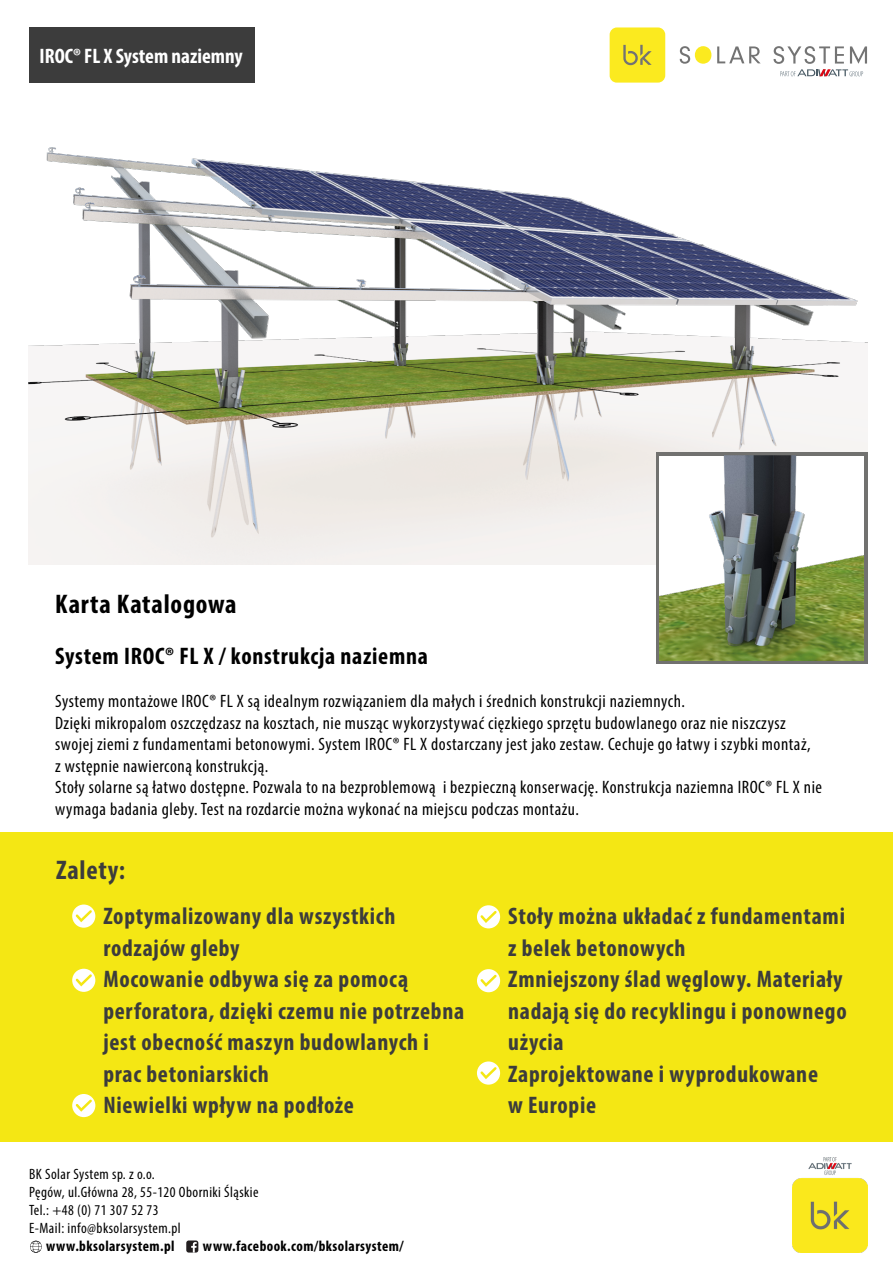
<style>
.page{position:relative;width:893px;height:1263px;background:#fff}
.page>*{position:absolute;margin:0;border:0;box-sizing:border-box;transform-origin:0 0}
.t1{font:700 condensed 27px "Myriad Pro";letter-spacing:.03em;color:#000}
.t2{font:700 condensed 27px "Myriad Pro";letter-spacing:.03em;color:#3c3c3c}
.t3{font:700 condensed 24px/31.5px "Myriad Pro";letter-spacing:.03em;color:#3c3c3c}
.t4{font:700 condensed 24px "Myriad Pro";letter-spacing:.03em;color:#000}
.t5{font:700 condensed 21px "Myriad Pro";color:#fff}
.t6{font:condensed 18px/21.6px "Myriad Pro";letter-spacing:.03em;color:#000}
.t7{font:condensed 15px/18px "Myriad Pro";letter-spacing:.03em;color:#000}
.t8{font:700 condensed 15px "Myriad Pro";letter-spacing:.03em;color:#000}
</style>
<div class="page">
<div style="left:0;top:832px;width:893px;height:309px;background:#f4e714"></div>
<div style="left:72px;top:904px;width:23px;height:24px;background:#fff;border-radius:12px"></div>
<svg style="left:76px;top:910px;width:16px;height:12px"></svg>
<div style="left:72px;top:969px;width:23px;height:23px;background:#fff;border-radius:12px"></div>
<svg style="left:76px;top:974px;width:16px;height:12px"></svg>
<div style="left:477px;top:905px;width:23px;height:23px;background:#fff;border-radius:12px"></div>
<svg style="left:480px;top:911px;width:17px;height:12px"></svg>
<div style="left:477px;top:969px;width:23px;height:23px;background:#fff;border-radius:12px"></div>
<svg style="left:480px;top:975px;width:17px;height:12px"></svg>
<div style="left:477px;top:1061px;width:23px;height:24px;background:#fff;border-radius:12px"></div>
<svg style="left:480px;top:1067px;width:17px;height:12px"></svg>
<div style="left:29px;top:28px;width:225px;height:55px;background:#3c3c3c"></div>
<img style="left:793px;top:1157px;width:74px;height:95px">
<svg style="left:30px;top:1241px;width:12px;height:11px"></svg>
<div style="left:186px;top:1240px;width:12px;height:12px;background:#231f20;border-radius:2px"></div>
<svg style="left:191px;top:1242px;width:6px;height:10px"></svg>
<div style="left:72px;top:1094px;width:23px;height:23px;background:#fff;border-radius:12px"></div>
<svg style="left:76px;top:1099px;width:16px;height:13px"></svg>
<img style="left:28px;top:68px;width:839px;height:496px">
<svg style="left:656px;top:452px;width:212px;height:212px;background:#777970"></svg>
<img style="left:660px;top:456px;width:204px;height:204px">
<svg style="left:610px;top:27px;width:55px;height:56px;background:#f2e32a"></svg>
<svg style="left:680px;top:46px;width:31px;height:18px"></svg>
<svg style="left:717px;top:46px;width:43px;height:17px"></svg>
<div style="left:696px;top:48px;width:14px;height:14px;background:#fbea1f;border-radius:50%"></div>
<svg style="left:774px;top:46px;width:93px;height:30px"></svg>
<p class="t5" style="left:40px;top:43px;width:205px">IROC® FL X System naziemny</p>
<h1 class="t1" style="left:55px;top:587px;width:183px">Karta Katalogowa</h1>
<h2 class="t4" style="left:55px;top:641px;width:374px">System IROC® FL X / konstrukcja naziemna</h2>
<p class="t6" style="left:55px;top:690px;width:768px">Systemy montażowe IROC® FL X są idealnym rozwiązaniem dla małych i średnich konstrukcji naziemnych.<br>Dzięki mikropalom oszczędzasz na kosztach, nie musząc wykorzystywać cięzkiego sprzętu budowlanego oraz nie niszczysz swojej ziemi z fundamentami betonowymi. System IROC® FL X dostarczany jest jako zestaw. Cechuje go łatwy i szybki montaż,<br>z wstępnie nawierconą konstrukcją.<br>Stoły solarne są łatwo dostępne. Pozwala to na bezproblemową i bezpieczną konserwację. Konstrukcja naziemna IROC® FL X nie wymaga badania gleby. Test na rozdarcie można wykonać na miejscu podczas montażu.</p>
<h1 class="t2" style="left:56px;top:853px;width:71px">Zalety:</h1>
<h2 class="t3" style="left:103px;top:900px;width:362px">Zoptymalizowany dla wszystkich rodzajów gleby<br>Mocowanie odbywa się za pomocą perforatora, dzięki czemu nie potrzebna jest obecność maszyn budowlanych i prac betoniarskich<br>Niewielki wpływ na podłoże</h2>
<h2 class="t3" style="left:508px;top:900px;width:340px">Stoły można układać z fundamentami z belek betonowych<br>Zmniejszony ślad węglowy. Materiały nadają się do recyklingu i ponownego użycia<br>Zaprojektowane i wyprodukowane<br>w Europie</h2>
<p class="t7" style="left:29px;top:1165px;width:231px">BK Solar System sp. z o.o.<br>Pęgów, ul.Główna 28, 55-120 Oborniki Śląskie<br>Tel.: +48 (0) 71 307 52 73<br>E-Mail: info@bksolarsystem.pl</p>
<p class="t8" style="left:46px;top:1237px;width:130px">www.bksolarsystem.pl</p>
<p class="t8" style="left:203px;top:1237px;width:202px">www.facebook.com/bksolarsystem/</p>
</div>
